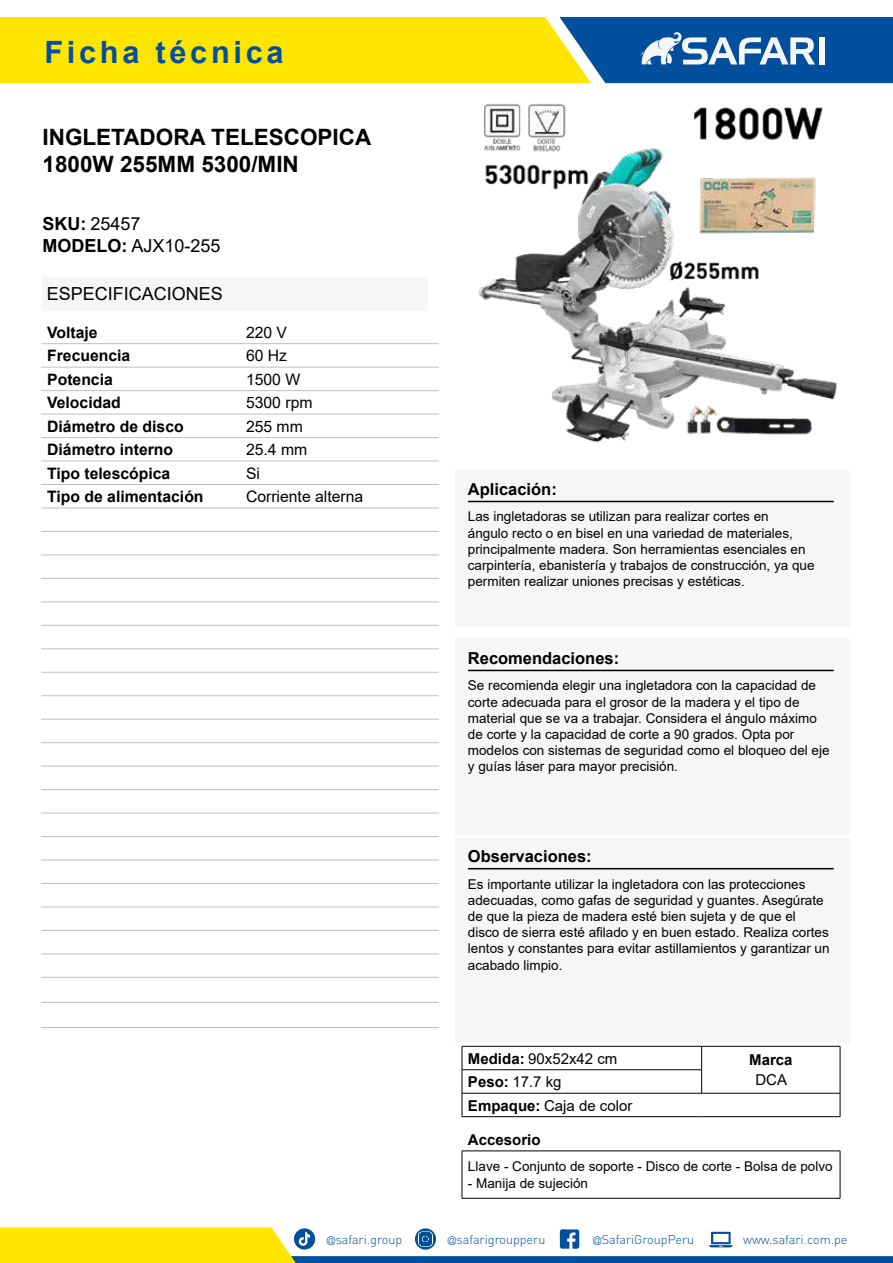
<style>
.page{position:relative;width:893px;height:1263px;background:#fff}
.page>*{position:absolute;margin:0;border:0;box-sizing:border-box;transform-origin:0 0}
.t1{font:700 30.75px "Arial";letter-spacing:.12em;color:#02509d}
.t2{font:700 22.5px/27px "Arial";color:#000}
.t3{font:18px/21.9px "Arial";color:#000}
.t4{font:700 16.5px "Arial";color:#000}
.t5{font:700 15.75px "Arial";color:#000}
.t6{font:15.75px "Arial";color:#000}
.t7{font:15px "Arial";color:#000}
.t8{font:700 15px "Arial";color:#000}
.t9{font:13.5px/16.2px "Arial";color:#000}
.t10{font:300 12.6px "DIN";color:#02509d}
.s1{font-weight:700}
.s2{font-family:"Helvetica LT Std";font-stretch:condensed;font-size:11.25px}
</style>
<div class="page">
<svg style="left:0;top:1227px;width:893px;height:36px"></svg>
<svg style="left:0;top:17px;width:893px;height:66px;background:#b1b83e"></svg>
<div style="left:819px;top:37px;width:6px;height:27px;background:#f6f6f6"></div>
<div style="left:455px;top:470px;width:395px;height:157px;background:#f6f6f6"></div>
<hr style="left:468px;top:501px;width:366px;height:1px;background:#000">
<div style="left:455px;top:638px;width:395px;height:196px;background:#f6f6f6"></div>
<hr style="left:468px;top:670px;width:366px;height:1px;background:#000">
<div style="left:455px;top:838px;width:395px;height:204px;background:#f6f6f6"></div>
<hr style="left:468px;top:868px;width:366px;height:1px;background:#000">
<hr style="left:462px;top:1151px;width:378px;height:1px;background:#000">
<hr style="left:462px;top:1151px;width:1px;height:47px;background:#000">
<hr style="left:840px;top:1151px;width:1px;height:47px;background:#000">
<hr style="left:462px;top:1198px;width:378px;height:1px;background:#000">
<hr style="left:41px;top:343px;width:199px;height:1px;background:#bfbfbf">
<hr style="left:240px;top:343px;width:199px;height:1px;background:#bfbfbf">
<hr style="left:41px;top:1027px;width:199px;height:1px;background:#bfbfbf">
<hr style="left:240px;top:1027px;width:199px;height:1px;background:#bfbfbf">
<hr style="left:41px;top:367px;width:199px;height:1px;background:#bfbfbf">
<hr style="left:240px;top:367px;width:199px;height:1px;background:#bfbfbf">
<hr style="left:41px;top:390px;width:199px;height:1px;background:#bfbfbf">
<hr style="left:240px;top:390px;width:199px;height:1px;background:#bfbfbf">
<hr style="left:41px;top:414px;width:199px;height:1px;background:#bfbfbf">
<hr style="left:240px;top:414px;width:199px;height:1px;background:#bfbfbf">
<hr style="left:41px;top:437px;width:199px;height:1px;background:#bfbfbf">
<hr style="left:240px;top:437px;width:199px;height:1px;background:#bfbfbf">
<hr style="left:41px;top:461px;width:199px;height:1px;background:#bfbfbf">
<hr style="left:240px;top:461px;width:199px;height:1px;background:#bfbfbf">
<hr style="left:41px;top:484px;width:199px;height:1px;background:#bfbfbf">
<hr style="left:240px;top:484px;width:199px;height:1px;background:#bfbfbf">
<hr style="left:41px;top:508px;width:199px;height:1px;background:#bfbfbf">
<hr style="left:240px;top:508px;width:199px;height:1px;background:#bfbfbf">
<hr style="left:41px;top:531px;width:199px;height:1px;background:#bfbfbf">
<hr style="left:240px;top:531px;width:199px;height:1px;background:#bfbfbf">
<hr style="left:41px;top:555px;width:199px;height:1px;background:#bfbfbf">
<hr style="left:240px;top:555px;width:199px;height:1px;background:#bfbfbf">
<hr style="left:41px;top:578px;width:199px;height:1px;background:#bfbfbf">
<hr style="left:240px;top:578px;width:199px;height:1px;background:#bfbfbf">
<hr style="left:41px;top:602px;width:199px;height:1px;background:#bfbfbf">
<hr style="left:240px;top:602px;width:199px;height:1px;background:#bfbfbf">
<hr style="left:41px;top:625px;width:199px;height:1px;background:#bfbfbf">
<hr style="left:240px;top:625px;width:199px;height:1px;background:#bfbfbf">
<hr style="left:41px;top:648px;width:199px;height:1px;background:#bfbfbf">
<hr style="left:240px;top:648px;width:199px;height:1px;background:#bfbfbf">
<hr style="left:41px;top:672px;width:199px;height:1px;background:#bfbfbf">
<hr style="left:240px;top:672px;width:199px;height:1px;background:#bfbfbf">
<hr style="left:41px;top:695px;width:199px;height:1px;background:#bfbfbf">
<hr style="left:240px;top:695px;width:199px;height:1px;background:#bfbfbf">
<hr style="left:41px;top:719px;width:199px;height:1px;background:#bfbfbf">
<hr style="left:240px;top:719px;width:199px;height:1px;background:#bfbfbf">
<hr style="left:41px;top:742px;width:199px;height:1px;background:#bfbfbf">
<hr style="left:240px;top:742px;width:199px;height:1px;background:#bfbfbf">
<hr style="left:41px;top:766px;width:199px;height:1px;background:#bfbfbf">
<hr style="left:240px;top:766px;width:199px;height:1px;background:#bfbfbf">
<hr style="left:41px;top:789px;width:199px;height:1px;background:#bfbfbf">
<hr style="left:240px;top:789px;width:199px;height:1px;background:#bfbfbf">
<hr style="left:41px;top:813px;width:199px;height:1px;background:#bfbfbf">
<hr style="left:240px;top:813px;width:199px;height:1px;background:#bfbfbf">
<hr style="left:41px;top:836px;width:199px;height:1px;background:#bfbfbf">
<hr style="left:240px;top:836px;width:199px;height:1px;background:#bfbfbf">
<hr style="left:41px;top:860px;width:199px;height:1px;background:#bfbfbf">
<hr style="left:240px;top:860px;width:199px;height:1px;background:#bfbfbf">
<hr style="left:41px;top:883px;width:199px;height:1px;background:#bfbfbf">
<hr style="left:240px;top:883px;width:199px;height:1px;background:#bfbfbf">
<hr style="left:41px;top:907px;width:199px;height:1px;background:#bfbfbf">
<hr style="left:240px;top:907px;width:199px;height:1px;background:#bfbfbf">
<hr style="left:41px;top:930px;width:199px;height:1px;background:#bfbfbf">
<hr style="left:240px;top:930px;width:199px;height:1px;background:#bfbfbf">
<hr style="left:41px;top:954px;width:199px;height:1px;background:#bfbfbf">
<hr style="left:240px;top:954px;width:199px;height:1px;background:#bfbfbf">
<hr style="left:41px;top:977px;width:199px;height:1px;background:#bfbfbf">
<hr style="left:240px;top:977px;width:199px;height:1px;background:#bfbfbf">
<hr style="left:41px;top:1002px;width:199px;height:1px;background:#bfbfbf">
<hr style="left:240px;top:1002px;width:199px;height:1px;background:#bfbfbf">
<img style="left:478px;top:104px;width:359px;height:339px">
<div style="left:43px;top:277px;width:385px;height:33px;background:#f6f6f6"></div>
<hr style="left:462px;top:1069px;width:239px;height:1px;background:#000">
<hr style="left:462px;top:1093px;width:240px;height:1px;background:#000">
<hr style="left:702px;top:1093px;width:138px;height:1px;background:#000">
<hr style="left:462px;top:1046px;width:240px;height:1px;background:#000">
<hr style="left:702px;top:1046px;width:138px;height:1px;background:#000">
<svg style="left:701px;top:1046px;width:1px;height:47px"></svg>
<svg style="left:462px;top:1046px;width:1px;height:70px"></svg>
<svg style="left:840px;top:1046px;width:1px;height:70px"></svg>
<hr style="left:462px;top:1116px;width:240px;height:1px;background:#000">
<hr style="left:702px;top:1116px;width:138px;height:1px;background:#000">
<h1 class="t1" style="left:44px;top:34px;width:241px">Ficha técnica</h1>
<h2 class="t2" style="left:43px;top:126px;width:330px">INGLETADORA TELESCOPICA<br>1800W 255MM 5300/MIN</h2>
<h3 class="t3" style="left:43px;top:213px;width:179px"><span class="s1">SKU:</span> 25457<br><span class="s1">MODELO:</span> AJX10-255</h3>
<h3 class="t3" style="left:47px;top:282px;width:178px">ESPECIFICACIONES</h3>
<p class="t5" style="left:47px;top:326px;width:52px">Voltaje</p>
<p class="t6" style="left:246px;top:326px;width:43px">220 V</p>
<p class="t5" style="left:47px;top:350px;width:85px">Frecuencia</p>
<p class="t6" style="left:246px;top:350px;width:43px">60 Hz</p>
<p class="t5" style="left:47px;top:373px;width:67px">Potencia</p>
<p class="t6" style="left:246px;top:373px;width:56px">1500 W</p>
<p class="t5" style="left:47px;top:397px;width:75px">Velocidad</p>
<p class="t6" style="left:246px;top:397px;width:68px">5300 rpm</p>
<p class="t5" style="left:47px;top:420px;width:138px">Diámetro de disco</p>
<p class="t6" style="left:246px;top:420px;width:58px">255 mm</p>
<p class="t5" style="left:47px;top:444px;width:128px">Diámetro interno</p>
<p class="t6" style="left:246px;top:444px;width:63px">25.4 mm</p>
<p class="t5" style="left:47px;top:467px;width:125px">Tipo telescópica</p>
<p class="t6" style="left:246px;top:467px;width:16px">Si</p>
<p class="t5" style="left:47px;top:490px;width:158px">Tipo de alimentación</p>
<p class="t6" style="left:246px;top:490px;width:119px">Corriente alterna</p>
<p class="t4" style="left:468px;top:483px;width:90px">Aplicación:</p>
<p class="t9" style="left:468px;top:510px;width:348px">Las ingletadoras se utilizan para realizar cortes en<br>ángulo recto o en bisel en una variedad de materiales, principalmente madera. Son herramientas esenciales en carpintería, ebanistería y trabajos de construcción, ya que permiten realizar uniones precisas y estéticas.</p>
<p class="t4" style="left:468px;top:652px;width:153px">Recomendaciones:</p>
<p class="t9" style="left:468px;top:679px;width:363px">Se recomienda elegir una ingletadora con la capacidad de corte adecuada para el grosor de la madera y el tipo de material que se va a trabajar. Considera el ángulo máximo de corte y la capacidad de corte a 90 grados. Opta por modelos con sistemas de seguridad como el bloqueo del eje y guías láser para mayor precisión.</p>
<p class="t4" style="left:468px;top:850px;width:125px">Observaciones:</p>
<p class="t9" style="left:468px;top:877px;width:363px">Es importante utilizar la ingletadora con las protecciones adecuadas, como gafas de seguridad y guantes. Asegúrate de que la pieza de madera esté bien sujeta y de que el disco de sierra esté afilado y en buen estado. Realiza cortes lentos y constantes para evitar astillamientos y garantizar un acabado limpio.</p>
<p class="t7" style="left:468px;top:1053px;width:151px"><span class="s1">Medida:</span> 90x52x42 cm</p>
<p class="t8" style="left:749px;top:1054px;width:45px">Marca</p>
<p class="t7" style="left:468px;top:1076px;width:95px"><span class="s1">Peso:</span> 17.7 kg</p>
<p class="t7" style="left:755px;top:1074px;width:33px">DCA</p>
<p class="t7" style="left:468px;top:1100px;width:166px"><span class="s1">Empaque:</span> Caja de color</p>
<p class="t8" style="left:468px;top:1134px;width:74px">Accesorio</p>
<p class="t9" style="left:468px;top:1160px;width:366px">Llave - Conjunto de soporte - Disco de corte - Bolsa de polvo</p>
<p class="t9" style="left:468px;top:1176px;width:122px">- Manija de sujeción</p>
<p class="t10" style="left:327px;top:1234px;width:77px"><span class="s2">@</span>safari.group</p>
<p class="t10" style="left:448px;top:1234px;width:99px"><span class="s2">@</span>safarigroupperu</p>
<p class="t10" style="left:593px;top:1234px;width:103px"><span class="s2">@</span>SafariGroupPeru</p>
<p class="t10" style="left:743px;top:1234px;width:106px">www.safari.com.pe</p>
</div>
